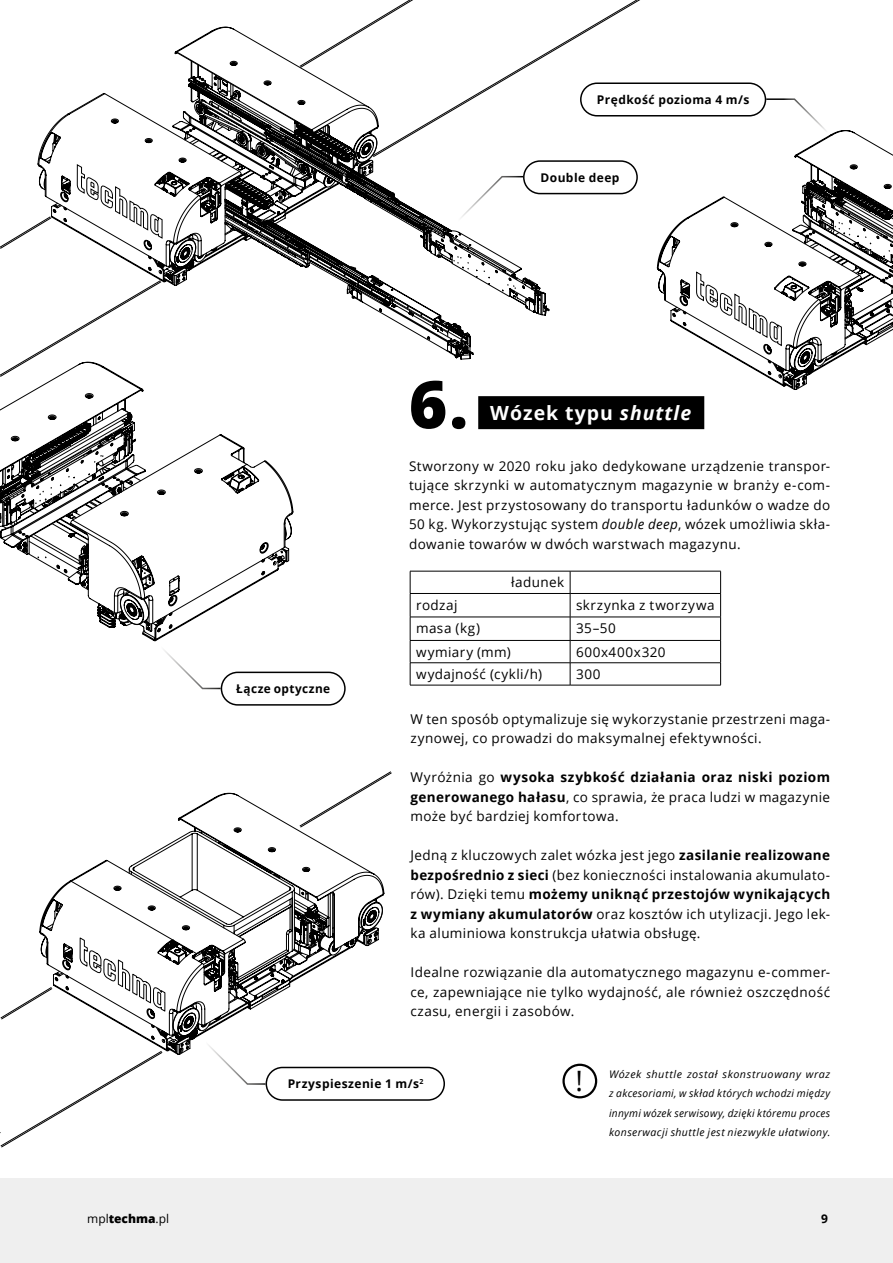
<style>
.page{position:relative;width:893px;height:1263px;background:#fff}
.page>*{position:absolute;margin:0;border:0;box-sizing:border-box;transform-origin:0 0}
.TEKST_ciągły{font:800 65.85px "Open Sans";color:#000}
.w_ramkach{font:28.05px "Open Sans";color:#000}
.nazwa_urzadzenia{font:700 19.5px "Open Sans";letter-spacing:.05em;color:#fff}
.TEKST_ciągły-2{font:13.5px/19.5px "Open Sans";letter-spacing:.03em;color:#000;text-align:justify}
.w_ramkach-2{font:700 12px "Open Sans";letter-spacing:.035em;color:#000}
.t1{font:12px "Open Sans";color:#000}
.ciekawostki{font:italic 10.5px/19.5px "Open Sans";letter-spacing:.04em;color:#000;text-align:justify}
.s1{font-style:italic}
.s2{font-weight:700}
.s3{font-weight:800}
</style>
<div class="page">
<div style="left:0;top:1178px;width:893px;height:85px;background:#efefef"></div>
<svg style="left:2px;top:377px;width:142px;height:31px"></svg>
<div style="left:562px;top:1064px;width:35px;height:34px;border:2px solid #000;border-radius:50%"></div>
<div style="left:478px;top:396px;width:226px;height:33px;background:#000"></div>
<div style="left:580px;top:82px;width:186px;height:35px;border:2px solid #000;border-radius:16px"></div>
<div style="left:266px;top:1067px;width:179px;height:34px;border:2px solid #000;border-radius:16px"></div>
<div style="left:221px;top:672px;width:125px;height:34px;border:2px solid #000;border-radius:16px"></div>
<svg style="left:657px;top:243px;width:159px;height:147px"></svg>
<svg style="left:664px;top:130px;width:229px;height:241px"></svg>
<div style="left:523px;top:160px;width:115px;height:34px;border:2px solid #000;border-radius:16px"></div>
<svg style="left:0;top:408px;width:293px;height:282px"></svg>
<hr style="left:410px;top:571px;width:160px;height:1px;background:#000">
<hr style="left:570px;top:571px;width:151px;height:1px;background:#000">
<hr style="left:410px;top:593px;width:160px;height:1px;background:#000">
<hr style="left:570px;top:593px;width:151px;height:1px;background:#000">
<hr style="left:410px;top:617px;width:160px;height:1px;background:#000">
<hr style="left:570px;top:617px;width:151px;height:1px;background:#000">
<hr style="left:410px;top:640px;width:160px;height:1px;background:#000">
<hr style="left:570px;top:640px;width:151px;height:1px;background:#000">
<hr style="left:410px;top:662px;width:160px;height:1px;background:#000">
<svg style="left:410px;top:571px;width:1px;height:114px"></svg>
<hr style="left:570px;top:662px;width:151px;height:1px;background:#000">
<svg style="left:570px;top:571px;width:1px;height:114px"></svg>
<svg style="left:720px;top:571px;width:1px;height:114px"></svg>
<hr style="left:410px;top:685px;width:160px;height:1px;background:#000">
<hr style="left:570px;top:685px;width:151px;height:1px;background:#000">
<svg style="left:765px;top:98px;width:65px;height:36px"></svg>
<svg style="left:0;top:22px;width:549px;height:355px"></svg>
<svg style="left:0;top:771px;width:392px;height:376px"></svg>
<svg style="left:373px;top:0;width:290px;height:157px"></svg>
<p class="w_ramkach-2" style="left:597px;top:91px;width:154px">Prędkość pozioma 4 m/s</p>
<p class="w_ramkach-2" style="left:540px;top:169px;width:81px">Double deep</p>
<p class="TEKST_ciągły" style="left:409px;top:354px;width:61px">6.</p>
<p class="nazwa_urzadzenia" style="left:490px;top:399px;width:202px">Wózek typu <span class="s1">shuttle</span></p>
<p class="TEKST_ciągły-2" style="left:409px;top:456px;width:423px">Stworzony w 2020 roku jako dedykowane urządzenie transpor&shy;tujące skrzynki w automatycznym magazynie w branży e-com&shy;merce. Jest przystosowany do transportu ładunków o wadze do 50 kg. Wykorzystując system <span class="s1">double deep</span>, wózek umożliwia skła&shy;dowanie towarów w dwóch warstwach magazynu.</p>
<p class="TEKST_ciągły-2" style="left:511px;top:572px;width:55px">ładunek</p>
<p class="w_ramkach-2" style="left:236px;top:680px;width:95px">Łącze optyczne</p>
<p class="TEKST_ciągły-2" style="left:416px;top:595px;width:43px">rodzaj</p>
<p class="TEKST_ciągły-2" style="left:576px;top:595px;width:140px">skrzynka z tworzywa</p>
<p class="TEKST_ciągły-2" style="left:416px;top:618px;width:65px">masa (kg)</p>
<p class="TEKST_ciągły-2" style="left:576px;top:618px;width:41px">35–50</p>
<p class="TEKST_ciągły-2" style="left:416px;top:642px;width:96px">wymiary (mm)</p>
<p class="TEKST_ciągły-2" style="left:576px;top:642px;width:91px">600x400x320</p>
<p class="TEKST_ciągły-2" style="left:416px;top:664px;width:127px">wydajność (cykli/h)</p>
<p class="TEKST_ciągły-2" style="left:576px;top:664px;width:26px">300</p>
<p class="TEKST_ciągły-2" style="left:410px;top:709px;width:421px">W ten sposób optymalizuje się wykorzystanie przestrzeni maga&shy;zynowej, co prowadzi do maksymalnej efektywności.</p>
<p class="TEKST_ciągły-2" style="left:410px;top:767px;width:421px">Wyróżnia go <span class="s2">wysoka szybkość działania oraz niski poziom generowanego hałasu</span>, co sprawia, że praca ludzi w magazynie może być bardziej komfortowa.</p>
<p class="TEKST_ciągły-2" style="left:410px;top:845px;width:421px">Jedną z kluczowych zalet wózka jest jego <span class="s2">zasilanie realizowane bezpośrednio z sieci</span> (bez konieczności instalowania akumulato&shy;rów). Dzięki temu <span class="s2">możemy uniknąć przestojów wynikających z wymiany akumulatorów</span> oraz kosztów ich utylizacji. Jego lek&shy;ka aluminiowa konstrukcja ułatwia obsługę.</p>
<p class="TEKST_ciągły-2" style="left:410px;top:962px;width:421px">Idealne rozwiązanie dla automatycznego magazynu e-commer&shy;ce, zapewniające nie tylko wydajność, ale również oszczędność czasu, energii i zasobów.</p>
<p class="w_ramkach-2" style="left:288px;top:1075px;width:137px">Przyspieszenie 1 m/s<sup>2</sup></p>
<p class="w_ramkach" style="left:576px;top:1062px;width:9px">!</p>
<p class="ciekawostki" style="left:609px;top:1064px;width:223px">Wózek shuttle został skonstruowany wraz z akcesoriami, w skład których wchodzi między innymi wózek serwisowy, dzięki któremu proces konserwacji shuttle jest niezwykle ułatwiony.</p>
<p class="t1" style="left:87px;top:1210px;width:84px">mpl<span class="s3">techma</span>.pl</p>
<p class="w_ramkach-2" style="left:821px;top:1210px;width:8px">9</p>
</div>
